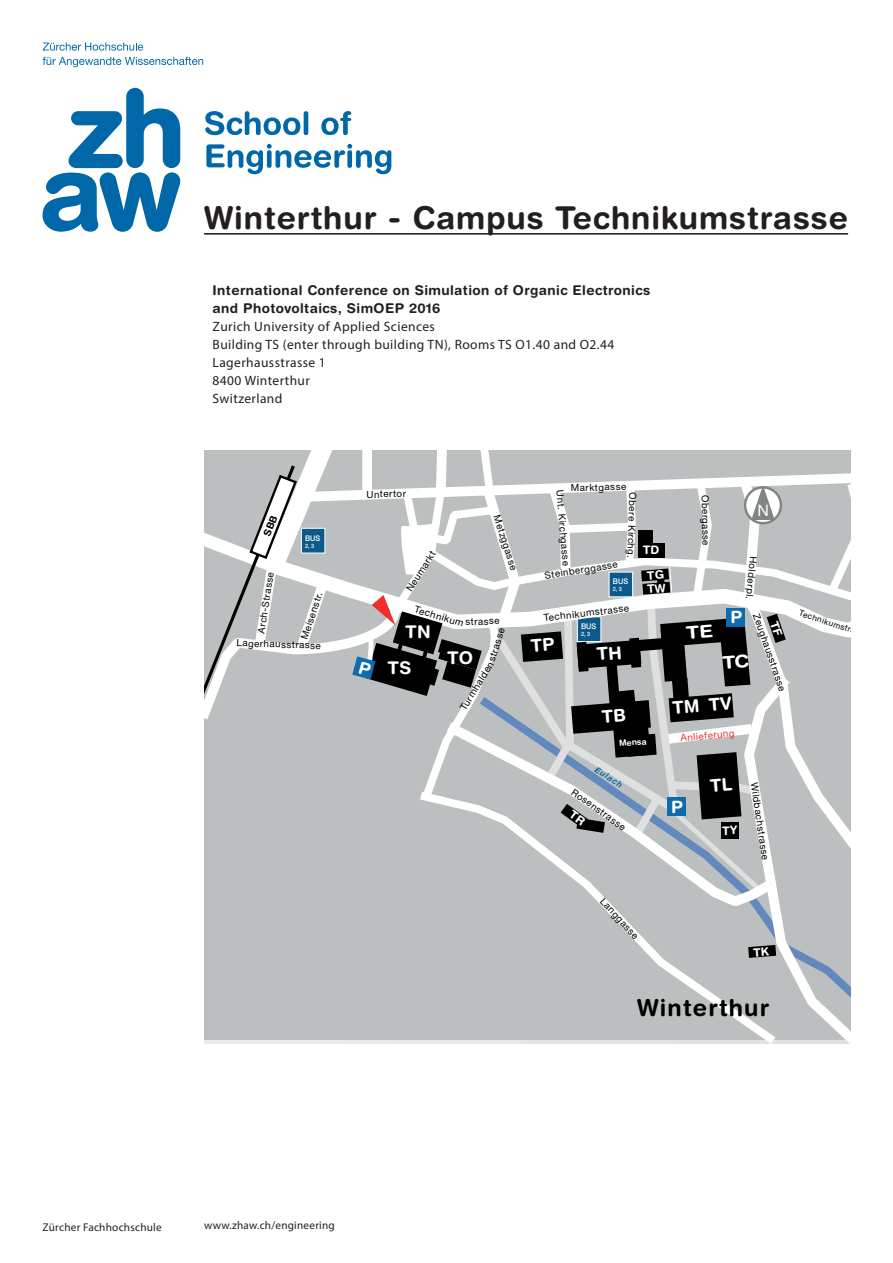
<style>
.page{position:relative;width:893px;height:1263px;background:#fff}
.page>*{position:absolute;margin:0;border:0;box-sizing:border-box;transform-origin:0 0}
.Haupttitel{font:700 31.5px "Helvetica Rounded LT Std";letter-spacing:.03em;color:#231f20}
.t1{font:700 23.4px "Helvetica Rounded LT Std";letter-spacing:.05em;color:#000001}
.t2{font:700 17.55px/36.2px "Helvetica Rounded LT Std";color:#fff}
.t3{font:700 16.95px "Helvetica Rounded LT Std";color:#fff}
.t4{font:15.9px "Helvetica Neue LT Pro";color:#fff}
.Lauftext{font:13.5px "Myriad Pro";letter-spacing:.03em;color:#231f20}
.Lauftext-2{font:700 13.5px/18px "Helvetica Rounded LT Std";letter-spacing:.03em;color:#231f20}
.t5{font:700 11.7px/13.4px "Helvetica Rounded LT Std";color:#fff}
.Legenden{font:11.25px "Myriad Pro";letter-spacing:.02em;color:#231f20}
.t6{font:9.75px "Helvetica Neue LT Pro";color:#000001}
.t7{font:700 9.75px "Helvetica Rounded LT Std";letter-spacing:.035em;color:#000001}
.t8{font:9.75px "Helvetica Neue LT Pro";color:#ee2f2c}
.t9{font:700 8.4px "Helvetica Rounded LT Std";color:#fff}
.t10{font:8.25px "Helvetica Neue LT Pro";color:#000001}
.t11{font:italic 700 8.25px "Helvetica Rounded LT Std";color:#0f6bac}
.t12{font:500 7.8px "Helvetica Neue LT Pro";color:#fff;scale:.94 1}
.t13{font:500 5.85px "Helvetica Neue LT Pro";color:#fff;scale:.94 1}
</style>
<div class="page">
<div style="left:204px;top:451px;width:646px;height:589px;background:#bcbfc0"></div>
<svg style="left:412px;top:679px;width:438px;height:365px"></svg>
<svg style="left:786px;top:473px;width:64px;height:165px"></svg>
<hr style="left:204px;top:233px;width:644px;height:2px;background:#231f20">
<svg style="left:43px;top:88px;width:137px;height:144px"></svg>
<svg style="left:43px;top:43px;width:100px;height:8px"></svg>
<svg style="left:43px;top:57px;width:160px;height:10px"></svg>
<svg style="left:205px;top:111px;width:95px;height:24px"></svg>
<hr style="left:304px;top:111px;width:4px;height:24px;background:#0068a9;border-radius:2px">
<svg style="left:321px;top:111px;width:30px;height:24px"></svg>
<svg style="left:206px;top:144px;width:185px;height:30px"></svg>
<svg style="left:748px;top:945px;width:28px;height:13px"></svg>
<svg style="left:204px;top:451px;width:582px;height:446px"></svg>
<p class="Haupttitel" style="left:204px;top:199px;width:645px">Winterthur - Campus Technikumstrasse</p>
<p class="Lauftext-2" style="left:213px;top:280px;width:439px">International Conference on Simulation of Organic Electronics and Photovoltaics, SimOEP 2016</p>
<p class="Lauftext" style="left:213px;top:318px;width:224px">Zurich University of Applied Sciences</p>
<p class="Lauftext" style="left:213px;top:336px;width:403px">Building TS (enter through building TN), Rooms TS O1.40 and O2.44</p>
<p class="Lauftext" style="left:213px;top:354px;width:115px">Lagerhausstrasse 1</p>
<p class="Lauftext" style="left:213px;top:372px;width:99px">8400 Winterthur</p>
<p class="Lauftext" style="left:213px;top:390px;width:71px">Switzerland</p>
<p class="t7" style="left:335px;top:300px;width:115px">School of Engineering</p>
<p class="t7" style="left:335px;top:335px;width:131px">Departement Gesundheit</p>
<p class="t12" style="left:305px;top:533px;width:18px">BUS</p>
<p class="t13" style="left:305px;top:542px;width:11px">2, 3</p>
<p class="t6" style="left:255px;top:632px;width:63px;rotate:-81deg">Arch-Strasse</p>
<p class="t6" style="left:298px;top:637px;width:50px;rotate:-71deg">Meisenstr.</p>
<p class="t6" style="left:237px;top:637px;width:86px;rotate:2deg">Lagerhausstrasse</p>
<p class="t6" style="left:366px;top:488px;width:41px;rotate:-1deg">Untertor</p>
<p class="t6" style="left:403px;top:587px;width:47px;rotate:-57deg">Neumarkt</p>
<p class="t6" style="left:502px;top:513px;width:59px;rotate:72deg">Metzggasse</p>
<p class="t6" style="left:416px;top:603px;width:52px;rotate:16deg">Technikum</p>
<p class="t6" style="left:465px;top:616px;width:36px;rotate:-3deg">strasse</p>
<p class="t2" style="left:387px;top:613px;width:45px;text-indent:18px">TN<br>TS</p>
<p class="t6" style="left:486px;top:659px;width:36px;rotate:-72deg">strasse</p>
<p class="t2" style="left:447px;top:639px;width:28px">TO</p>
<p class="t6" style="left:457px;top:706px;width:57px;rotate:-58deg">Turmhalden</p>
<p class="t6" style="left:571px;top:481px;width:57px;rotate:-1deg">Marktgasse</p>
<p class="t6" style="left:566px;top:490px;width:77px;rotate:85deg">Unt. Kirchgasse</p>
<p class="t6" style="left:639px;top:493px;width:67px;rotate:92deg">Obere Kirchg.</p>
<p class="t5" style="left:643px;top:543px;width:18px">TD</p>
<p class="t6" style="left:544px;top:569px;width:75px;rotate:-9deg">Steinberggasse</p>
<p class="t5" style="left:645px;top:569px;width:20px;rotate:-5deg">TG<br>TW</p>
<p class="t12" style="left:613px;top:577px;width:18px">BUS</p>
<p class="t13" style="left:613px;top:586px;width:11px">2, 3</p>
<p class="t6" style="left:543px;top:612px;width:87px;rotate:-7deg">Technikumstrasse</p>
<p class="t12" style="left:581px;top:622px;width:18px">BUS</p>
<p class="t13" style="left:581px;top:631px;width:11px">2, 3</p>
<p class="t6" style="left:711px;top:494px;width:53px;rotate:89deg">Obergasse</p>
<p class="t4" style="left:757px;top:501px;width:13px">N</p>
<p class="t6" style="left:760px;top:557px;width:45px;rotate:96deg">Holderpl.</p>
<p class="t3" style="left:730px;top:607px;width:13px">P</p>
<p class="t6" style="left:762px;top:612px;width:83px;rotate:71deg">Zeughausstrasse</p>
<p class="t10" style="left:801px;top:608px;width:74px;rotate:18deg">Technikumstrasse</p>
<p class="t9" style="left:619px;top:738px;width:29px;rotate:-5deg">Mensa</p>
<p class="t11" style="left:598px;top:764px;width:33px;rotate:33deg">Eulach</p>
<p class="t6" style="left:576px;top:786px;width:66px;rotate:35deg">Rosenstrasse</p>
<p class="t6" style="left:606px;top:895px;width:53px;rotate:47deg">Langgasse</p>
<p class="t8" style="left:680px;top:732px;width:56px;rotate:-6deg">Anlieferung</p>
<p class="t3" style="left:671px;top:797px;width:13px">P</p>
<p class="t5" style="left:722px;top:823px;width:17px">TY</p>
<p class="t6" style="left:760px;top:781px;width:80px;rotate:82deg">Wildbachstrasse</p>
<p class="t1" style="left:637px;top:993px;width:133px">Winterthur</p>
<p class="Legenden" style="left:43px;top:1220px;width:121px">Zürcher Fachhochschule</p>
<p class="Legenden" style="left:204px;top:1218px;width:132px">www.zhaw.ch/engineering</p>
</div>
